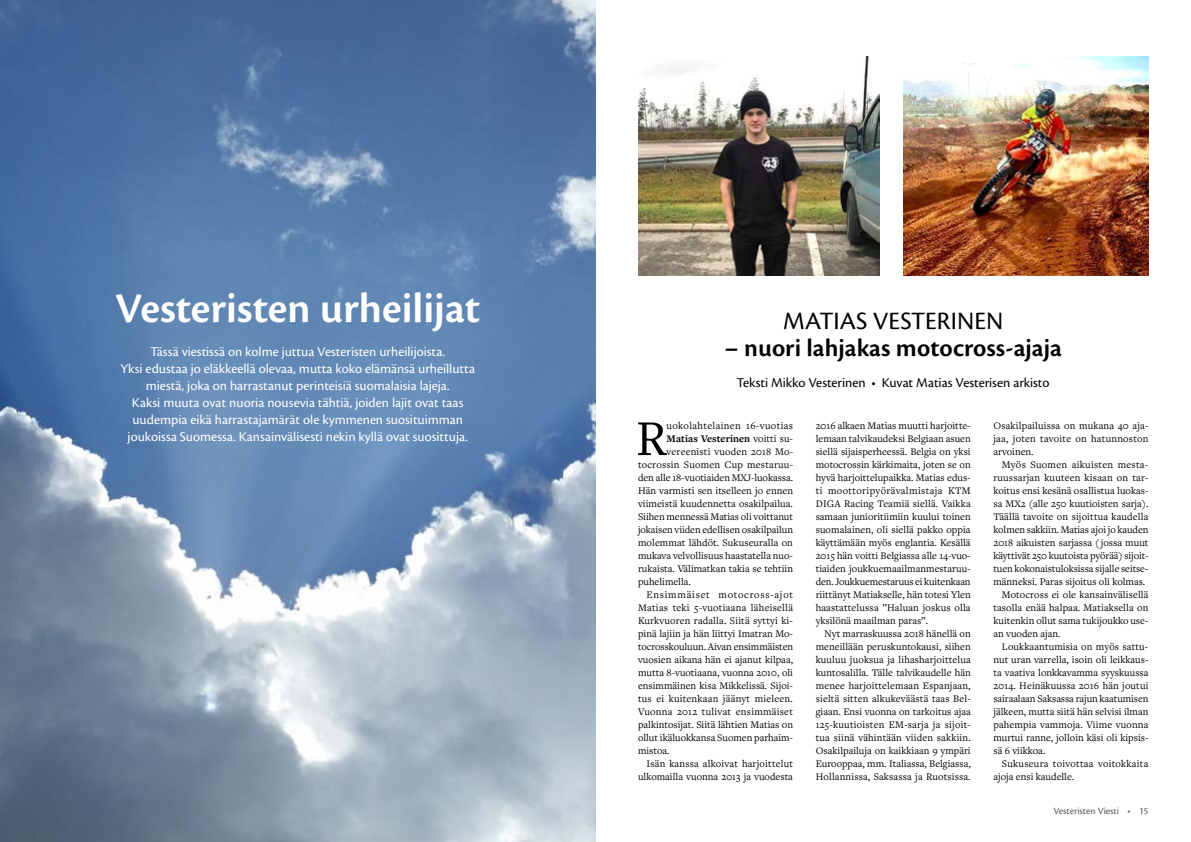
<style>
.page{position:relative;width:1191px;height:842px;background:#fff}
.page>*{position:absolute;margin:0;border:0;box-sizing:border-box;transform-origin:0 0}
.t1{font:52.1px "Freight Text Pro";color:#000}
.t2{font:600 44px "Cronos Pro";color:#fff}
.t3{font:600 26px "Cronos Pro";letter-spacing:-.025em;color:#000}
.t4{font:26px "Cronos Pro";color:#000}
.t5{font:14px/17px "Cronos Pro";color:#fff;text-align:center}
.t6{font:14px "Cronos Pro";letter-spacing:-.005em;color:#000}
.t7{font:10.5px/13px "Freight Text Pro";color:#000;text-align:justify}
.t8{font:10.5px "Freight Text Pro";letter-spacing:.025em;color:#000}
.t9{font:10.5px "Freight Text Pro";letter-spacing:.02em;color:#000}
.t10{font:10.5px "Freight Text Pro";letter-spacing:.035em;color:#000}
.t11{font:700 10.5px "Freight Text Pro";color:#000}
.t12{font:10.5px "Freight Text Pro";letter-spacing:.07em;color:#000}
.t13{font:10px "Cronos Pro";letter-spacing:-.005em;color:#58595b}
.s1{font-weight:400}
</style>
<div class="page">
<img style="left:0;top:0;width:595px;height:842px">
<img style="left:903px;top:57px;width:245px;height:218px">
<img style="left:638px;top:57px;width:241px;height:218px">
<h2 class="t2" style="left:115px;top:283px;width:367px">Vesteristen urheilijat</h2>
<p class="t5" style="left:120px;top:343px;width:356px">Tässä viestissä on kolme juttua Vesteristen urheilijoista.<br>Yksi edustaa jo eläkkeellä olevaa, mutta koko elämänsä urheillutta miestä, joka on harrastanut perinteisiä suomalaisia lajeja.<br>Kaksi muuta ovat nuoria nousevia tähtiä, joiden lajit ovat taas uudempia eikä harrastajamärät ole kymmenen suosituimman joukoissa Suomessa. Kansainvälisesti nekin kyllä ovat suosittuja.</p>
<h3 class="t4" style="left:783px;top:306px;width:222px">MATIAS VESTERINEN</h3>
<h3 class="t3" style="left:724px;top:333px;width:339px">– nuori lahjakas motocross-ajaja</h3>
<h3 class="t6" style="left:737px;top:375px;width:314px">Teksti Mikko Vesterinen • Kuvat Matias Vesterisen arkisto</h3>
<h1 class="t1" style="left:636px;top:404px;width:32px">R</h1>
<p class="t10" style="left:666px;top:419px;width:128px">uokolahtelainen 16-vuotias</p>
<p class="t11" style="left:666px;top:432px;width:128px">Matias Vesterinen <span class="s1">voitti su-</span></p>
<p class="t7" style="left:666px;top:445px;width:128px">vereenisti vuoden 2018 Mo-</p>
<p class="t9" style="left:638px;top:458px;width:157px">tocrossin Suomen Cup mestaruu-</p>
<p class="t7" style="left:638px;top:471px;width:156px">den alle 18-vuotiaiden MXJ-luokassa.</p>
<p class="t7" style="left:638px;top:484px;width:156px">Hän varmisti sen itselleen jo ennen</p>
<p class="t7" style="left:638px;top:497px;width:156px">viimeistä kuudennetta osakilpailua.</p>
<p class="t7" style="left:638px;top:510px;width:156px">Siihen mennessä Matias oli voittanut</p>
<p class="t7" style="left:638px;top:523px;width:156px">jokaisen viiden edellisen osakilpailun</p>
<p class="t7" style="left:638px;top:536px;width:156px">molemmat lähdöt. Sukuseuralla on</p>
<p class="t7" style="left:638px;top:549px;width:156px">mukava velvollisuus haastatella nuo-</p>
<p class="t7" style="left:638px;top:562px;width:156px">rukaista. Välimatkan takia se tehtiin</p>
<p class="t7" style="left:638px;top:575px;width:54px">puhelimella.</p>
<p class="t12" style="left:646px;top:588px;width:148px">Ensimmäiset motocross-ajot</p>
<p class="t8" style="left:638px;top:601px;width:156px">Matias teki 5-vuotiaana läheisellä</p>
<p class="t7" style="left:638px;top:614px;width:156px">Kurkvuoren radalla. Siitä syttyi ki-</p>
<p class="t7" style="left:638px;top:627px;width:156px">pinä lajiin ja hän liittyi Imatran Mo-</p>
<p class="t7" style="left:638px;top:640px;width:157px">tocrosskouluun. Aivan ensimmäisten</p>
<p class="t7" style="left:638px;top:653px;width:156px">vuosien aikana hän ei ajanut kilpaa,</p>
<p class="t7" style="left:638px;top:666px;width:156px">mutta 8-vuotiaana, vuonna 2010, oli</p>
<p class="t7" style="left:638px;top:679px;width:156px">ensimmäinen kisa Mikkelissä. Sijoi-</p>
<p class="t8" style="left:638px;top:692px;width:156px">tus ei kuitenkaan jäänyt mieleen.</p>
<p class="t8" style="left:638px;top:705px;width:156px">Vuonna 2012 tulivat ensimmäiset</p>
<p class="t7" style="left:638px;top:718px;width:156px">palkintosijat. Siitä lähtien Matias on</p>
<p class="t7" style="left:638px;top:731px;width:156px">ollut ikäluokkansa Suomen parhaim-</p>
<p class="t7" style="left:638px;top:744px;width:33px">mistoa.</p>
<p class="t9" style="left:646px;top:757px;width:148px">Isän kanssa alkoivat harjoittelut</p>
<p class="t7" style="left:638px;top:770px;width:156px">ulkomailla vuonna 2013 ja vuodesta</p>
<p class="t7" style="left:815px;top:419px;width:157px">2016 alkaen Matias muutti harjoitte&shy;lemaan talvikaudeksi Belgiaan asuen siellä sijaisperheessä. Belgia on yksi motocrossin kärkimaita, joten se on hyvä harjoittelupaikka. Matias edus&shy;ti moottoripyörävalmistaja KTM DIGA Racing Teamiä siellä. Vaikka samaan junioritiimiin kuului toinen suomalainen, oli siellä pakko oppia käyttämään myös englantia. Kesällä 2015 hän voitti Belgiassa alle 14-vuo&shy;tiaiden joukkuemaailmanmestaruu&shy;den. Joukkuemestaruus ei kuitenkaan riittänyt Matiakselle, hän totesi Ylen haastattelussa ”Haluan joskus olla yksilönä maailman paras”.</p>
<p class="t7" style="left:815px;top:627px;width:157px;text-indent:9px">Nyt marraskuussa 2018 hänellä on meneillään peruskuntokausi, siihen kuuluu juoksua ja lihasharjoittelua kuntosalilla. Tälle talvikaudelle hän menee harjoittelemaan Espanjaan, sieltä sitten alkukeväästä taas Bel&shy;giaan. Ensi vuonna on tarkoitus ajaa 125-kuutioisten EM-sarja ja sijoit&shy;tua siinä vähintään viiden sakkiin.<br>Osakilpailuja on kaikkiaan 9 ympäri Eurooppaa, mm. Italiassa, Belgiassa, Hollannissa, Saksassa ja Ruotsissa.</p>
<p class="t7" style="left:993px;top:419px;width:157px">Osakilpailuissa on mukana 40 aja&shy;jaa, joten tavoite on hatunnoston arvoinen.</p>
<p class="t8" style="left:1002px;top:458px;width:148px">Myös Suomen aikuisten mesta-</p>
<p class="t9" style="left:993px;top:471px;width:156px">ruussarjan kuuteen kisaan on tar-</p>
<p class="t7" style="left:993px;top:484px;width:156px">koitus ensi kesänä osallistua luokas-</p>
<p class="t7" style="left:993px;top:497px;width:156px">sa MX2 (alle 250 kuutioisten sarja).</p>
<p class="t7" style="left:993px;top:510px;width:156px">Täällä tavoite on sijoittua kaudella</p>
<p class="t7" style="left:993px;top:523px;width:156px">kolmen sakkiin. Matias ajoi jo kauden</p>
<p class="t7" style="left:993px;top:536px;width:156px">2018 aikuisten sarjassa ( jossa muut</p>
<p class="t7" style="left:993px;top:549px;width:156px">käyttivät 250 kuutoista pyörää) sijoit-</p>
<p class="t7" style="left:993px;top:562px;width:156px">tuen kokonaistuloksissa sijalle seitse-</p>
<p class="t7" style="left:993px;top:575px;width:153px">männeksi. Paras sijoitus oli kolmas.</p>
<p class="t7" style="left:1002px;top:588px;width:148px">Motocross ei ole kansainvälisellä</p>
<p class="t7" style="left:993px;top:601px;width:156px">tasolla enää halpaa. Matiaksella on</p>
<p class="t7" style="left:993px;top:614px;width:156px">kuitenkin ollut sama tukijoukko use-</p>
<p class="t7" style="left:993px;top:627px;width:69px">an vuoden ajan.</p>
<p class="t7" style="left:1002px;top:640px;width:148px">Loukkaantumisia on myös sattu-</p>
<p class="t7" style="left:993px;top:653px;width:156px">nut uran varrella, isoin oli leikkaus-</p>
<p class="t7" style="left:993px;top:666px;width:156px">ta vaativa lonkkavamma syyskuussa</p>
<p class="t7" style="left:993px;top:679px;width:156px">2014. Heinäkuussa 2016 hän joutui</p>
<p class="t7" style="left:993px;top:692px;width:157px">sairaalaan Saksassa rajun kaatumisen</p>
<p class="t7" style="left:993px;top:705px;width:156px">jälkeen, mutta siitä hän selvisi ilman</p>
<p class="t7" style="left:993px;top:718px;width:157px">pahempia vammoja. Viime vuonna</p>
<p class="t7" style="left:993px;top:731px;width:156px">murtui ranne, jolloin käsi oli kipsis-</p>
<p class="t7" style="left:993px;top:744px;width:53px">sä 6 viikkoa.</p>
<p class="t8" style="left:1002px;top:757px;width:148px">Sukuseura toivottaa voitokkaita</p>
<p class="t7" style="left:993px;top:770px;width:82px">ajoja ensi kaudelle.</p>
<p class="t13" style="left:1053px;top:805px;width:97px">Vesteristen Viesti • 15</p>
</div>
